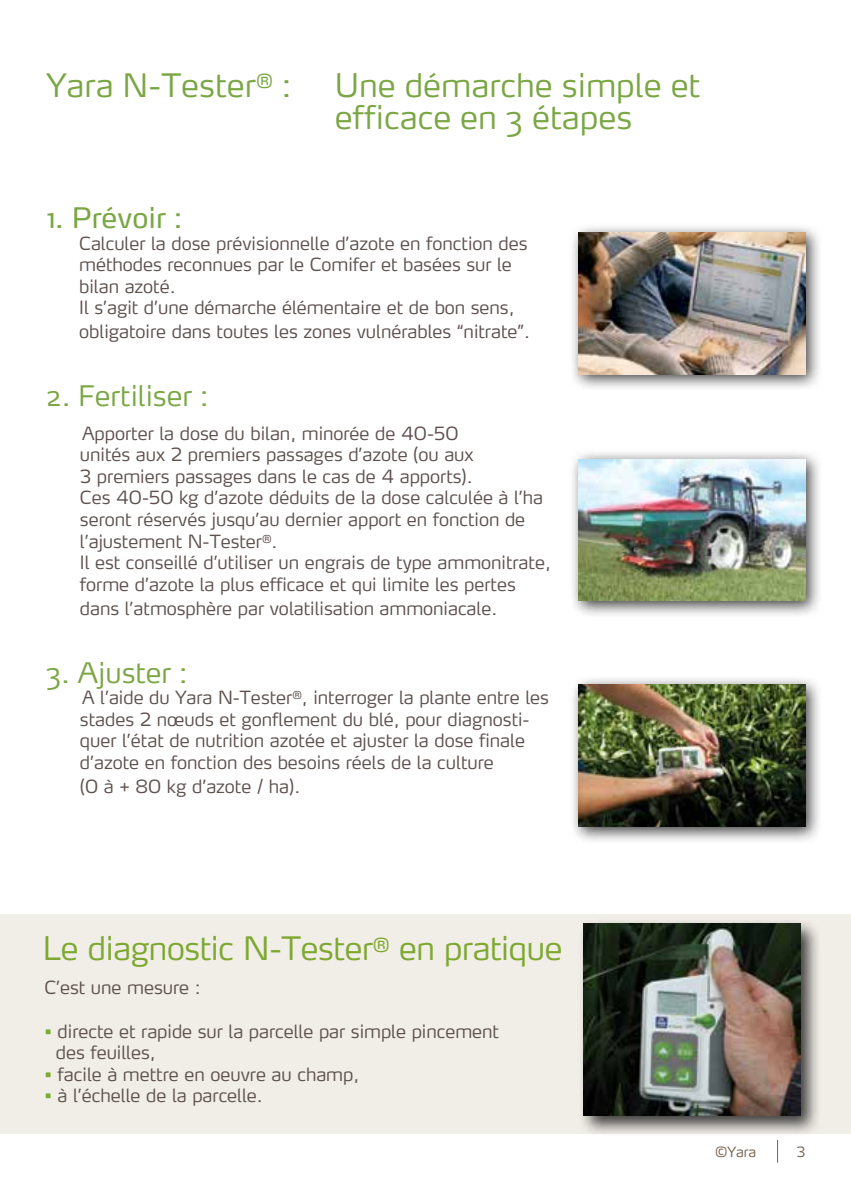
<style>
.page{position:relative;width:851px;height:1191px;background:#fff}
.page>*{position:absolute;margin:0;border:0;box-sizing:border-box;transform-origin:0 0}
.t1{font:300 32px/32px "Max OT";color:#7aa644}
.t2{font:300 32px "Yara Max LF";letter-spacing:-.01em;color:#7ea831}
.t3{font:300 28px "Max OT";color:#7aa644}
.t4{font:28px "Max OT";color:#7aa644}
.t5{font:300 18px/21.6px "Yara Max LF";color:#5e514e}
.t6{font:300 14px "Yara Max LF";color:#77624f}
.s1{color:#7ea831}
</style>
<div class="page">
<div style="left:0;top:914px;width:850px;height:220px;background:#f1eee8"></div>
<svg style="left:777px;top:1140px;width:1px;height:22px"></svg>
<div style="left:569px;top:223px;width:253px;height:168px;background:#000;opacity:.75"></div>
<img style="left:578px;top:232px;width:227px;height:142px">
<div style="left:569px;top:675px;width:253px;height:169px;background:#000;opacity:.75"></div>
<img style="left:578px;top:685px;width:227px;height:141px">
<div style="left:569px;top:449px;width:253px;height:169px;background:#000;opacity:.75"></div>
<img style="left:578px;top:459px;width:227px;height:142px">
<div style="left:577px;top:918px;width:244px;height:218px;background:#000;opacity:.75"></div>
<img style="left:583px;top:923px;width:217px;height:192px">
<h1 class="t1" style="left:46px;top:68px;width:246px">Yara N-Tester<sup>®</sup> :</h1>
<h1 class="t1" style="left:334px;top:68px;width:367px">Une démarche simple et efficace en 3 étapes</h1>
<h2 class="t4" style="left:47px;top:199px;width:137px">1. Prévoir :</h2>
<p class="t5" style="left:79px;top:232px;width:449px">Calculer la dose prévisionnelle d’azote en fonction des méthodes reconnues par le Comifer et basées sur le bilan azoté.<br>Il s’agit d’une démarche élémentaire et de bon sens,</p>
<p class="t5" style="left:79px;top:320px;width:452px">obligatoire dans toutes les zones vulnérables “nitrate”.</p>
<h2 class="t3" style="left:46px;top:377px;width:164px">2. Fertiliser :</h2>
<p class="t5" style="left:80px;top:422px;width:472px">Apporter la dose du bilan, minorée de 40-50<br>unités aux 2 premiers passages d’azote (ou aux<br>3 premiers passages dans le cas de 4 apports).<br>Ces 40-50 kg d’azote déduits de la dose calculée à l’ha seront réservés jusqu’au dernier apport en fonction de l’ajustement N-Tester<sup>®</sup>.<br>Il est conseillé d’utiliser un engrais de type ammonitrate, forme d’azote la plus efficace et qui limite les pertes</p>
<p class="t5" style="left:80px;top:597px;width:419px">dans l’atmosphère par volatilisation ammoniacale.</p>
<h2 class="t3" style="left:46px;top:654px;width:143px">3. Ajuster :</h2>
<p class="t5" style="left:80px;top:686px;width:470px">A l’aide du Yara N-Tester<sup>®</sup>, interroger la plante entre les stades 2 noeuds et gonflement du blé, pour diagnosti&shy;quer l’état de nutrition azotée et ajuster la dose finale d’azote en fonction des besoins réels de la culture</p>
<p class="t5" style="left:80px;top:775px;width:222px">(0 à + 80 kg d’azote / ha).</p>
<h1 class="t2" style="left:43px;top:928px;width:521px">Le diagnostic N-Tester<sup>®</sup> en pratique</h1>
<p class="t5" style="left:44px;top:976px;width:158px">C’est une mesure :</p>
<p class="t5" style="left:56px;top:1019px;width:444px;text-indent:-11px"><span class="s1">•</span> directe et rapide sur la parcelle par simple pincement des feuilles,</p>
<p class="t5" style="left:44px;top:1063px;width:316px"><span class="s1">•</span> facile à mettre en oeuvre au champ,</p>
<p class="t5" style="left:44px;top:1084px;width:220px"><span class="s1">•</span> à l’échelle de la parcelle.</p>
<p class="t6" style="left:715px;top:1143px;width:43px">©Yara</p>
<p class="t6" style="left:796px;top:1143px;width:10px">3</p>
</div>
